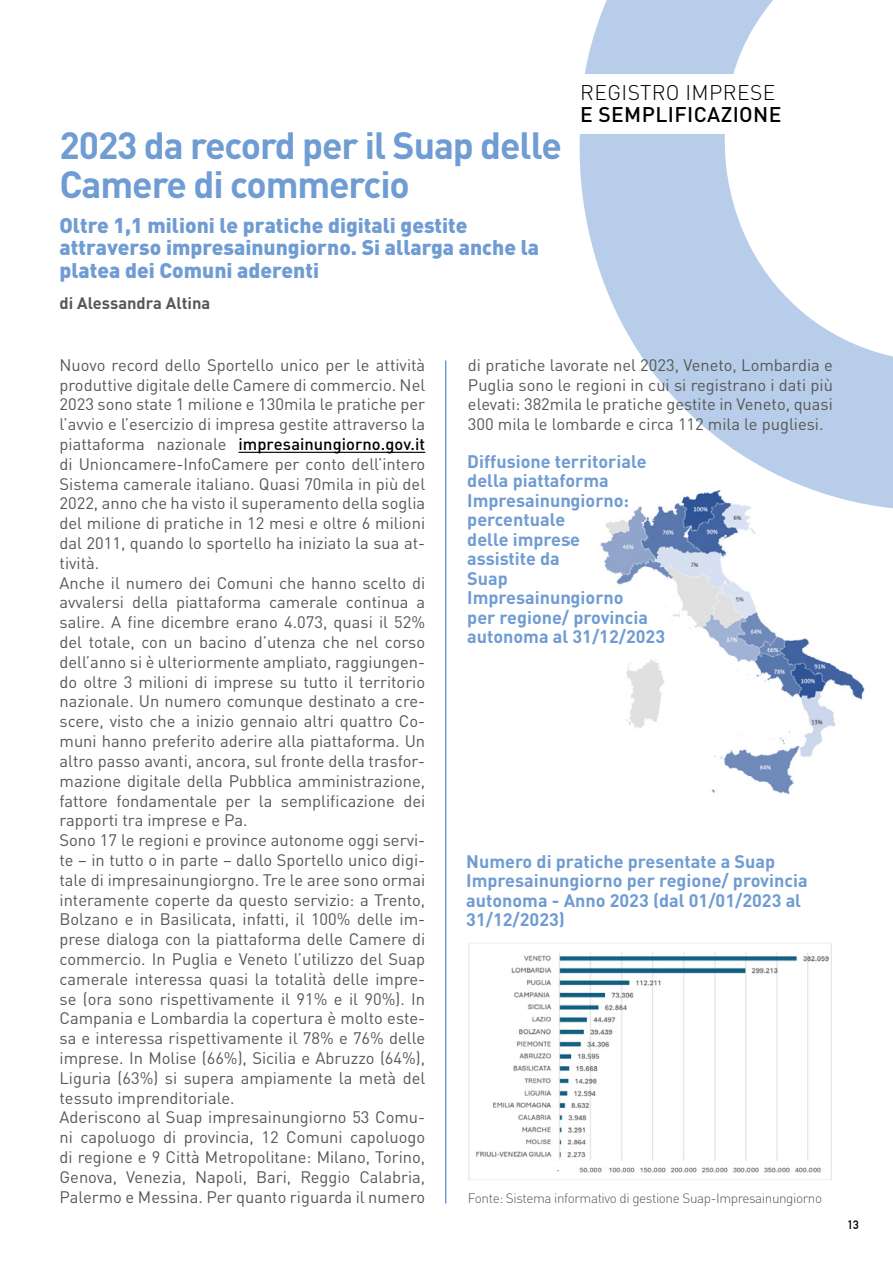
<style>
.page{position:relative;width:893px;height:1263px;background:#fff}
.page>*{position:absolute;margin:0;border:0;box-sizing:border-box;transform-origin:0 0}
.t1{font:700 37.5px/39px "DIN Pro";letter-spacing:-.03em;color:#6f9cd3}
.t2{font:900 21px/22.5px "DIN Pro";color:#6f9cd3}
.t3{font:500 21px "DIN Pro";letter-spacing:.02em;color:#000}
.t4{font:300 21px "DIN Pro";letter-spacing:.02em;color:#000}
.t5{font:700 18px/19.5px "DIN Pro";color:#6f9cd3}
.t6{font:16.5px/19.8px "DIN Pro";color:#575756}
.t7{font:700 16.5px "DIN Pro";color:#575756}
.t8{font:300 13.5px "DIN Pro";letter-spacing:-.03em;color:#575756}
.t9{font:700 12px "DIN Alternate";color:#000}
.s1{font-weight:500;color:#000}
</style>
<div class="page">
<svg style="left:579px;top:134px;width:314px;height:355px;fill:#b7cde9"></svg>
<svg style="left:584px;top:0;width:189px;height:74px"></svg>
<hr style="left:445px;top:360px;width:1px;height:843px;background:#6f9cd3">
<hr style="left:239px;top:452px;width:186px;height:1px;background:#000">
<img style="left:600px;top:489px;width:293px;height:306px">
<img style="left:468px;top:943px;width:364px;height:237px">
<h1 class="t1" style="left:60px;top:121px;width:504px">2023 da record per il Suap delle<br>Camere di commercio</h1>
<p class="t2" style="left:60px;top:211px;width:481px">Oltre 1,1 milioni le pratiche digitali gestite attraverso impresainungiorno. Si allarga anche la platea dei Comuni aderenti</p>
<p class="t7" style="left:60px;top:290px;width:152px">di Alessandra Altina</p>
<p class="t4" style="left:580px;top:76px;width:197px">REGISTRO IMPRESE</p>
<p class="t3" style="left:580px;top:98px;width:203px">E SEMPLIFICAZIONE</p>
<p class="t6" style="left:60px;top:353px;width:367px">Nuovo record dello Sportello unico per le attività produttive digitale delle Camere di commercio. Nel 2023 sono state 1 milione e 130mila le pratiche per l’avvio e l’esercizio di impresa gestite attraverso la piattaforma nazionale <span class="s1">impresainungiorno.gov.it </span>di Unioncamere-InfoCamere per conto dell’intero Sistema camerale italiano. Quasi 70mila in più del 2022, anno che ha visto il superamento della soglia del milione di pratiche in 12 mesi e oltre 6 milioni dal 2011, quando lo sportello ha iniziato la sua at&shy;tività.<br>Anche il numero dei Comuni che hanno scelto di avvalersi della piattaforma camerale continua a salire. A fine dicembre erano 4.073, quasi il 52% del totale, con un bacino d’utenza che nel corso dell’anno si è ulteriormente ampliato, raggiungen&shy;do oltre 3 milioni di imprese su tutto il territorio nazionale. Un numero comunque destinato a cre&shy;scere, visto che a inizio gennaio altri quattro Co&shy;muni hanno preferito aderire alla piattaforma. Un altro passo avanti, ancora, sul fronte della trasfor&shy;mazione digitale della Pubblica amministrazione, fattore fondamentale per la semplificazione dei rapporti tra imprese e Pa.<br>Sono 17 le regioni e province autonome oggi servi&shy;te – in tutto o in parte – dallo Sportello unico digi&shy;tale di impresainungiorgno. Tre le aree sono ormai interamente coperte da questo servizio: a Trento, Bolzano e in Basilicata, infatti, il 100% delle im&shy;prese dialoga con la piattaforma delle Camere di commercio. In Puglia e Veneto l’utilizzo del Suap camerale interessa quasi la totalità delle impre&shy;se (ora sono rispettivamente il 91% e il 90%). In Campania e Lombardia la copertura è molto este&shy;sa e interessa rispettivamente il 78% e 76% delle imprese. In Molise (66%), Sicilia e Abruzzo (64%), Liguria (63%) si supera ampiamente la metà del tessuto imprenditoriale.<br>Aderiscono al Suap impresainungiorno 53 Comu&shy;ni capoluogo di provincia, 12 Comuni capoluogo di regione e 9 Città Metropolitane: Milano, Torino, Genova, Venezia, Napoli, Bari, Reggio Calabria, Palermo e Messina. Per quanto riguarda il numero</p>
<p class="t6" style="left:468px;top:353px;width:366px;text-align:justify">di pratiche lavorate nel 2023, Veneto, Lombardia e Puglia sono le regioni in cui si registrano i dati più elevati: 382mila le pratiche gestite in Veneto, quasi 300 mila le lombarde e circa 112 mila le pugliesi.</p>
<p class="t5" style="left:467px;top:449px;width:199px">Diffusione territoriale della piattaforma<br>Impresainungiorno: percentuale<br>delle imprese<br>assistite da<br>Suap<br>Impresainungiorno<br>per regione/ provincia autonoma al 31/12/2023</p>
<p class="t5" style="left:466px;top:849px;width:343px">Numero di pratiche presentate a Suap Impresainungiorno per regione/ provincia autonoma - Anno 2023 (dal 01/01/2023 al 31/12/2023)</p>
<p class="t8" style="left:468px;top:1187px;width:356px">Fonte: Sistema informativo di gestione Suap-Impresainungiorno</p>
<p class="t9" style="left:847px;top:1215px;width:13px">13</p>
</div>
